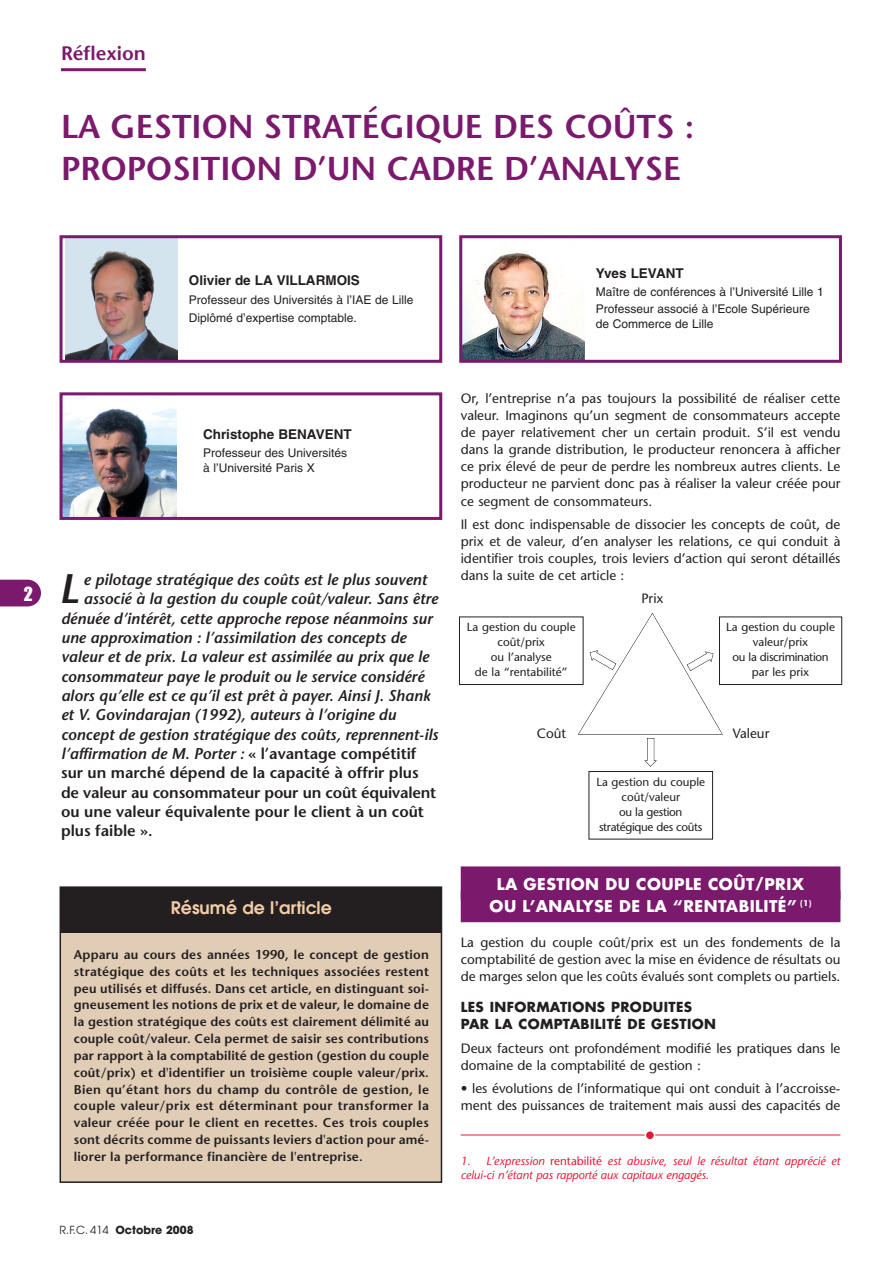
<style>
.page{position:relative;width:893px;height:1263px;background:#fff}
.page>*{position:absolute;margin:0;border:0;box-sizing:border-box;transform-origin:0 0}
.t1{font:italic 600 41.25px "Stone Sans";color:#231f20}
.t2{font:600 33px/42px "Stone Sans";color:#7b196d}
.t3{font:600 19.5px "Stone Sans";color:#7b196d}
.t4{font:18px "Impact";color:#fff}
.t5{font:600 17.25px "Avant Garde";color:#f3cda8}
.t6{font:700 15.75px/22.8px "Futura";letter-spacing:.025em;color:#fff;text-align:center}
.t7{font:italic 600 15.6px "Stone Sans";color:#231f20}
.t8{font:600 15.6px "Stone Sans";color:#231f20}
.t9{font:13.5px/17.1px "Stone Sans";color:#231f20;text-align:justify}
.t10{font:700 13.5px/17.1px "Futura";letter-spacing:.025em;color:#231f20}
.t11{font:700 13.5px "Helvetica";color:#231f20}
.t12{font:600 12.75px/16.8px "Stone Sans";letter-spacing:.01em;color:#231f20;text-align:justify}
.t13{font:12px/17.4px "Helvetica";color:#231f20}
.t14{font:italic 11.7px/14.1px "Stone Sans";color:#e51836}
.t15{font:11.7px/15px "Stone Sans";color:#231f20;text-align:center}
.t16{font:11.7px/15px "Stone Sans";letter-spacing:-.03em;color:#231f20;text-align:center}
.t17{font:700 11.1px "Avant Garde";color:#231f20}
.s1{font-style:normal}
.s2{font-weight:400}
</style>
<div class="page">
<hr style="left:61px;top:68px;width:85px;height:3px;background:#7b196d">
<svg style="left:0;top:580px;width:41px;height:26px"></svg>
<div style="left:461px;top:866px;width:379px;height:33px;background:#7b196d"></div>
<div style="left:461px;top:891px;width:379px;height:31px;background:#7b196d"></div>
<div style="left:60px;top:887px;width:381px;height:295px;background:#e1cdb6"></div>
<div style="left:60px;top:886px;width:382px;height:297px;border:2px solid #231f20"></div>
<div style="left:61px;top:887px;width:381px;height:45px;background:#231f20"></div>
<hr style="left:461px;top:1135px;width:379px;height:1px;background:#e51836">
<svg style="left:645px;top:1131px;width:10px;height:8px"></svg>
<img style="left:65px;top:239px;width:112px;height:120px">
<div style="left:60px;top:235px;width:382px;height:128px;border:3px solid #7b196d"></div>
<img style="left:463px;top:251px;width:121px;height:108px">
<div style="left:459px;top:235px;width:383px;height:128px;border:3px solid #7b196d"></div>
<img style="left:64px;top:396px;width:113px;height:120px">
<div style="left:60px;top:392px;width:382px;height:128px;border:3px solid #7b196d"></div>
<div style="left:459px;top:617px;width:124px;height:68px;border:1px solid #231f20"></div>
<div style="left:719px;top:617px;width:123px;height:68px;border:1px solid #231f20"></div>
<div style="left:589px;top:771px;width:124px;height:68px;border:1px solid #231f20"></div>
<svg style="left:578px;top:613px;width:145px;height:154px"></svg>
<h3 class="t3" style="left:61px;top:45px;width:86px">Réflexion</h3>
<h2 class="t2" style="left:61px;top:109px;width:635px">LA GESTION STRATÉGIQUE DES COÛTS :<br>PROPOSITION D’UN CADRE D’ANALYSE</h2>
<h3 class="t4" style="left:24px;top:588px;width:11px">2</h3>
<p class="t11" style="left:189px;top:275px;width:173px">Olivier de LA VILLARMOIS</p>
<p class="t13" style="left:189px;top:292px;width:226px">Professeur des Universités à l’IAE de Lille<br>Diplômé d’expertise comptable.</p>
<p class="t11" style="left:596px;top:268px;width:89px">Yves LEVANT</p>
<p class="t13" style="left:596px;top:284px;width:230px">Maître de conférences à l’Université Lille 1<br>Professeur associé à l’Ecole Supérieure</p>
<p class="t13" style="left:596px;top:316px;width:119px">de Commerce de Lille</p>
<p class="t11" style="left:203px;top:430px;width:150px">Christophe BENAVENT</p>
<p class="t13" style="left:203px;top:447px;width:146px;line-height:14.4px">Professeur des Universités à l’Université Paris X</p>
<h1 class="t1" style="left:59px;top:573px;width:21px">L</h1>
<p class="t7" style="left:84px;top:573px;width:345px">e pilotage stratégique des coûts est le plus souvent</p>
<p class="t7" style="left:84px;top:593px;width:356px">associé à la gestion du couple coût/valeur. Sans être</p>
<p class="t7" style="left:61px;top:612px;width:373px">dénuée d’intérêt, cette approche repose néanmoins sur</p>
<p class="t7" style="left:61px;top:631px;width:347px">une approximation : l’assimilation des concepts de</p>
<p class="t7" style="left:61px;top:651px;width:369px">valeur et de prix. La valeur est assimilée au prix que le</p>
<p class="t7" style="left:61px;top:670px;width:365px">consommateur paye le produit ou le service considéré</p>
<p class="t7" style="left:61px;top:689px;width:371px">alors qu’elle est ce qu’il est prêt à payer. Ainsi J. Shank</p>
<p class="t7" style="left:61px;top:709px;width:337px">et V. Govindarajan (1992), auteurs à l’origine du</p>
<p class="t7" style="left:61px;top:728px;width:379px">concept de gestion stratégique des coûts, reprennent-ils</p>
<p class="t7" style="left:61px;top:747px;width:357px">l’affirmation de M. Porter : <span class="s1">« l’avantage compétitif</span></p>
<p class="t8" style="left:61px;top:767px;width:359px">sur un marché dépend de la capacité à offrir plus</p>
<p class="t8" style="left:61px;top:786px;width:377px">de valeur au consommateur pour un coût équivalent</p>
<p class="t8" style="left:61px;top:805px;width:364px">ou une valeur équivalente pour le client à un coût</p>
<p class="t8" style="left:61px;top:825px;width:93px">plus faible ».</p>
<p class="t5" style="left:171px;top:902px;width:162px">Résumé de l’article</p>
<p class="t12" style="left:74px;top:947px;width:357px">Apparu au cours des années 1990, le concept de gestion stratégique des coûts et les techniques associées restent peu utilisés et diffusés. Dans cet article, en distinguant soi&shy;gneusement les notions de prix et de valeur, le domaine de la gestion stratégique des coûts est clairement délimité au couple coût/valeur. Cela permet de saisir ses contributions par rapport à la comptabilité de gestion (gestion du couple coût/prix) et d'identifier un troisième couple valeur/prix.<br>Bien qu’étant hors du champ du contrôle de gestion, le couple valeur/prix est déterminant pour transformer la valeur créée pour le client en recettes. Ces trois couples sont décrits comme de puissants leviers d'action pour amé&shy;liorer la performance financière de l'entreprise.</p>
<p class="t17" style="left:60px;top:1226px;width:135px"><span class="s2">R.F.C. 414</span> Octobre 2008</p>
<p class="t9" style="left:461px;top:391px;width:381px">Or, l’entreprise n’a pas toujours la possibilité de réaliser cette valeur. Imaginons qu’un segment de consommateurs accepte de payer relativement cher un certain produit. S’il est vendu dans la grande distribution, le producteur renoncera à afficher ce prix élevé de peur de perdre les nombreux autres clients. Le producteur ne parvient donc pas à réaliser la valeur créée pour ce segment de consommateurs.</p>
<p class="t9" style="left:461px;top:517px;width:381px">Il est donc indispensable de dissocier les concepts de coût, de prix et de valeur, d’en analyser les relations, ce qui conduit à identifier trois couples, trois leviers d’action qui seront détaillés dans la suite de cet article :</p>
<p class="t9" style="left:641px;top:592px;width:24px">Prix</p>
<p class="t15" style="left:467px;top:621px;width:110px">La gestion du couple coût/prix<br>ou l’analyse<br>de la “rentabilité”</p>
<p class="t15" style="left:726px;top:621px;width:110px">La gestion du couple valeur/prix<br>ou la discrimination par les prix</p>
<p class="t9" style="left:537px;top:726px;width:31px">Coût</p>
<p class="t9" style="left:733px;top:726px;width:38px">Valeur</p>
<p class="t16" style="left:596px;top:775px;width:110px">La gestion du couple coût/valeur<br>ou la gestion stratégique des coûts</p>
<p class="t6" style="left:490px;top:874px;width:323px">LA GESTION DU COUPLE COÛT/PRIX<br>OU L’ANALYSE DE LA “RENTABILITÉ” <sup>(1)</sup></p>
<p class="t9" style="left:461px;top:935px;width:381px">La gestion du couple coût/prix est un des fondements de la comptabilité de gestion avec la mise en évidence de résultats ou de marges selon que les coûts évalués sont complets ou partiels.</p>
<p class="t10" style="left:461px;top:1000px;width:257px">LES INFORMATIONS PRODUITES<br>PAR LA COMPTABILITÉ DE GESTION</p>
<p class="t9" style="left:461px;top:1041px;width:381px">Deux facteurs ont profondément modifié les pratiques dans le domaine de la comptabilité de gestion :</p>
<p class="t9" style="left:461px;top:1081px;width:381px">• les évolutions de l’informatique qui ont conduit à l’accroisse&shy;ment des puissances de traitement mais aussi des capacités de</p>
<p class="t14" style="left:461px;top:1155px;width:381px">1. L’expression <span class="s1">rentabilité</span> est abusive, seul le résultat étant apprécié et celui-ci n’étant pas rapporté aux capitaux engagés.</p>
</div>
